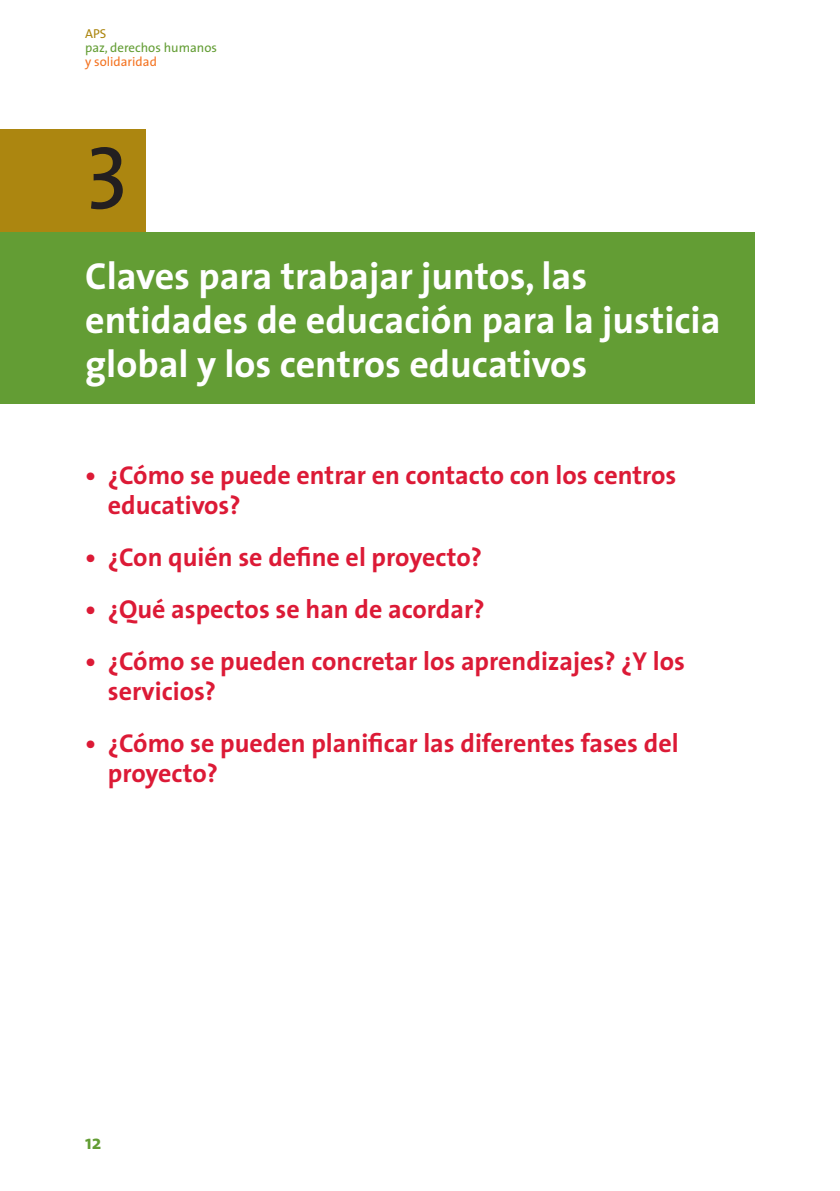
<style>
.page{position:relative;width:840px;height:1191px;background:#fff}
.page>*{position:absolute;margin:0;border:0;box-sizing:border-box;transform-origin:0 0}
.t1{font:90px "The Sans Caps";color:#231f20}
.t2{font:700 38px/44px "The Sans";color:#fff}
.t3{font:700 26px/30px "The Sans";color:#dc1a36}
.t4{font:700 20px "The Sans";color:#639d34}
.t5{font:13px "The Sans";color:#639d34}
.t6{font:13px "The Sans";color:#f47321}
.t7{font:13px "The Sans";color:#ac8610}
</style>
<div class="page">
<div style="left:0;top:232px;width:754px;height:172px;background:#639d34"></div>
<div style="left:0;top:130px;width:145px;height:102px;background:#ac8610"></div>
<p class="t7" style="left:85px;top:23px;width:23px">APS</p>
<p class="t5" style="left:85px;top:37px;width:133px">paz, derechos humanos</p>
<p class="t6" style="left:85px;top:51px;width:73px">y solidaridad</p>
<h1 class="t1" style="left:85px;top:103px;width:46px">3</h1>
<h2 class="t2" style="left:85px;top:253px;width:636px">Claves para trabajar juntos, las entidades de educación para la justicia global y los centros educativos</h2>
<p class="t3" style="left:108px;top:459px;width:570px;text-indent:-23px">• ¿Cómo se puede entrar en contacto con los centros educativos?</p>
<p class="t3" style="left:85px;top:541px;width:398px">• ¿Con quién se define el proyecto?</p>
<p class="t3" style="left:85px;top:593px;width:400px">• ¿Qué aspectos se han de acordar?</p>
<p class="t3" style="left:108px;top:645px;width:578px;text-indent:-23px">• ¿Cómo se pueden concretar los aprendizajes? ¿Y los servicios?</p>
<p class="t3" style="left:108px;top:727px;width:572px;text-indent:-23px">• ¿Cómo se pueden planificar las diferentes fases del proyecto?</p>
<p class="t4" style="left:85px;top:1125px;width:18px">12</p>
</div>
